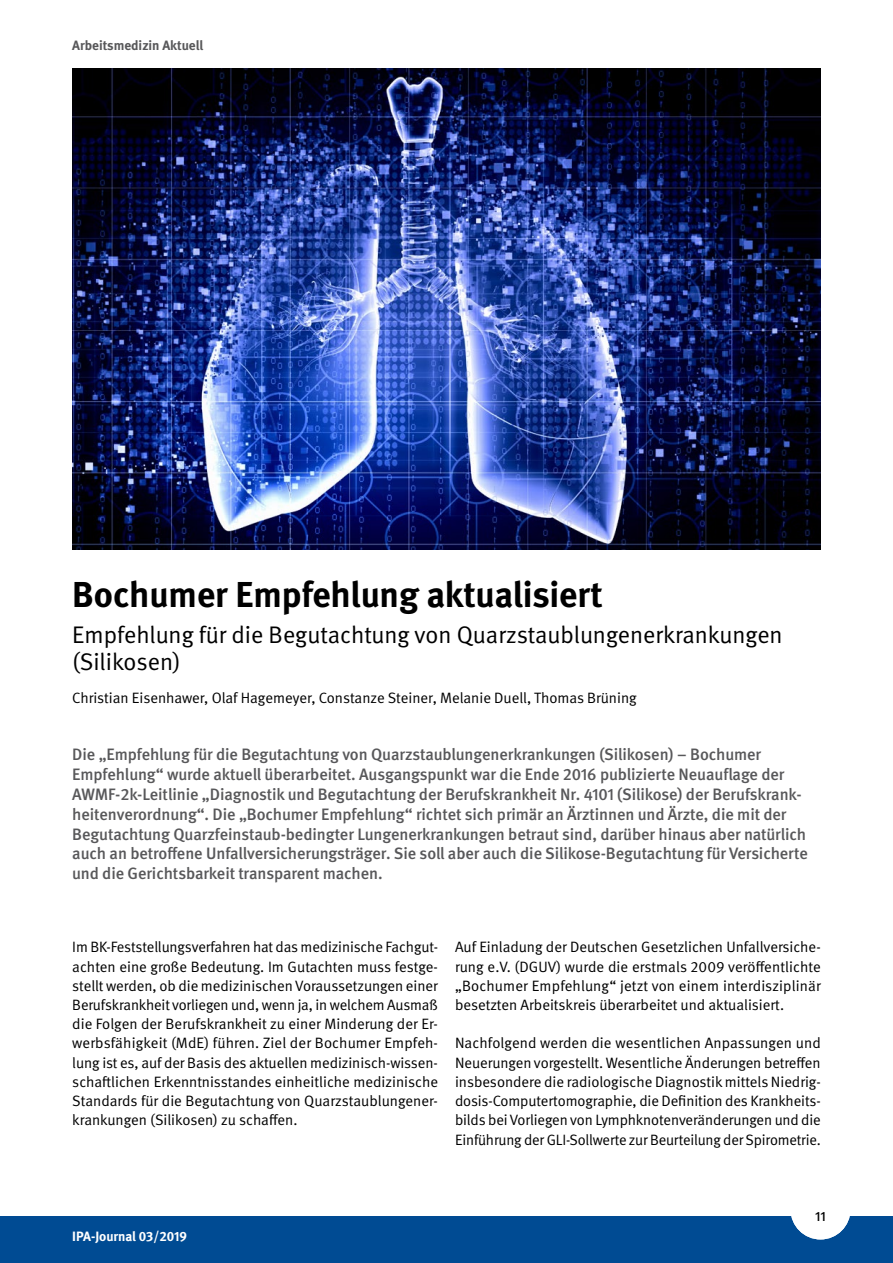
<style>
.page{position:relative;width:893px;height:1263px;background:#fff}
.page>*{position:absolute;margin:0;border:0;box-sizing:border-box;transform-origin:0 0}
._01_Standardschriftarten_ArtikelÜberschri{font:700 36px "DGUV Meta";color:#000}
._01_Standardschriftarten_ArtikelÜberschri-2{font:24px/27px "DGUV Meta";color:#000}
._01_Standardschriftarten_Anleser_11pt{font:500 16.5px/19.8px "DGUV Meta";letter-spacing:-.005em;color:#58585a}
._01_Standardschriftarten_01_Fließtext{font:15px/19.2px "DGUV Meta";letter-spacing:-.005em;color:#000;text-align:justify}
.t1{font:700 13.5px "DGUV Meta";color:#58585a}
.t2{font:700 13.5px "DGUV Meta";letter-spacing:-.005em;color:#fff}
.t3{font:500 13.5px "DGUV Meta";color:#000}
</style>
<div class="page">
<div style="left:0;top:1216px;width:893px;height:47px;background:#004b93"></div>
<img style="left:72px;top:68px;width:749px;height:481px">
<div style="left:791px;top:1179px;width:59px;height:60px;background:#fff;border-radius:50%"></div>
<p class="t1" style="left:72px;top:37px;width:132px">Arbeitsmedizin Aktuell</p>
<h1 class="_01_Standardschriftarten_ArtikelÜberschri" style="left:72px;top:573px;width:532px">Bochumer Empfehlung aktualisiert</h1>
<h2 class="_01_Standardschriftarten_ArtikelÜberschri-2" style="left:72px;top:622px;width:712px">Empfehlung für die Begutachtung von Quarzstaublungenerkrankungen (Silikosen)</h2>
<p class="_01_Standardschriftarten_01_Fließtext" style="left:72px;top:688px;width:566px">Christian Eisenhawer, Olaf Hagemeyer, Constanze Steiner, Melanie Duell, Thomas Brüning</p>
<p class="_01_Standardschriftarten_Anleser_11pt" style="left:72px;top:745px;width:737px">Die „Empfehlung für die Begutachtung von Quarzstaublungenerkrankungen (Silikosen) – Bochumer Empfehlung“ wurde aktuell überarbeitet. Ausgangspunkt war die Ende 2016 publizierte Neuauflage der AWMF-2k-Leitlinie „Diagnostik und Begutachtung der Berufskrankheit Nr. 4101 (Silikose) der Berufskrank&shy;heitenverordnung“. Die „Bochumer Empfehlung“ richtet sich primär an Ärztinnen und Ärzte, die mit der Begutachtung Quarzfeinstaub-bedingter Lungenerkrankungen betraut sind, darüber hinaus aber natürlich auch an betroffene Unfallversicherungsträger. Sie soll aber auch die Silikose-Begutachtung für Versicherte und die Gerichtsbarkeit transparent machen.</p>
<p class="_01_Standardschriftarten_01_Fließtext" style="left:72px;top:938px;width:367px">Im BK-Feststellungsverfahren hat das medizinische Fachgut&shy;achten eine große Bedeutung. Im Gutachten muss festge&shy;stellt werden, ob die medizinischen Voraussetzungen einer Berufskrankheit vorliegen und, wenn ja, in welchem Ausmaß die Folgen der Berufskrankheit zu einer Minderung der Er&shy;werbsfähigkeit (MdE) führen. Ziel der Bochumer Empfeh&shy;lung ist es, auf der Basis des aktuellen medizinisch-wissen&shy;schaftlichen Erkenntnisstandes einheitliche medizinische Standards für die Begutachtung von Quarzstaublungener&shy;krankungen (Silikosen) zu schaffen.</p>
<p class="_01_Standardschriftarten_01_Fließtext" style="left:455px;top:938px;width:367px">Auf Einladung der Deutschen Gesetzlichen Unfallversiche&shy;rung e.V. (DGUV) wurde die erstmals 2009 veröffentlichte „Bochumer Empfehlung“ jetzt von einem interdisziplinär besetzten Arbeitskreis überarbeitet und aktualisiert.</p>
<p class="_01_Standardschriftarten_01_Fließtext" style="left:455px;top:1034px;width:367px">Nachfolgend werden die wesentlichen Anpassungen und Neuerungen vorgestellt. Wesentliche Änderungen betreffen insbesondere die radiologische Diagnostik mittels Niedrig&shy;dosis-Computertomographie, die Definition des Krankheits&shy;bilds bei Vorliegen von Lymphknotenveränderungen und die Einführung der GLI-Sollwerte zur Beurteilung der Spirometrie.</p>
<p class="t2" style="left:72px;top:1228px;width:116px">IPA-Journal 03/2019</p>
<p class="t3" style="left:815px;top:1209px;width:12px">11</p>
</div>
